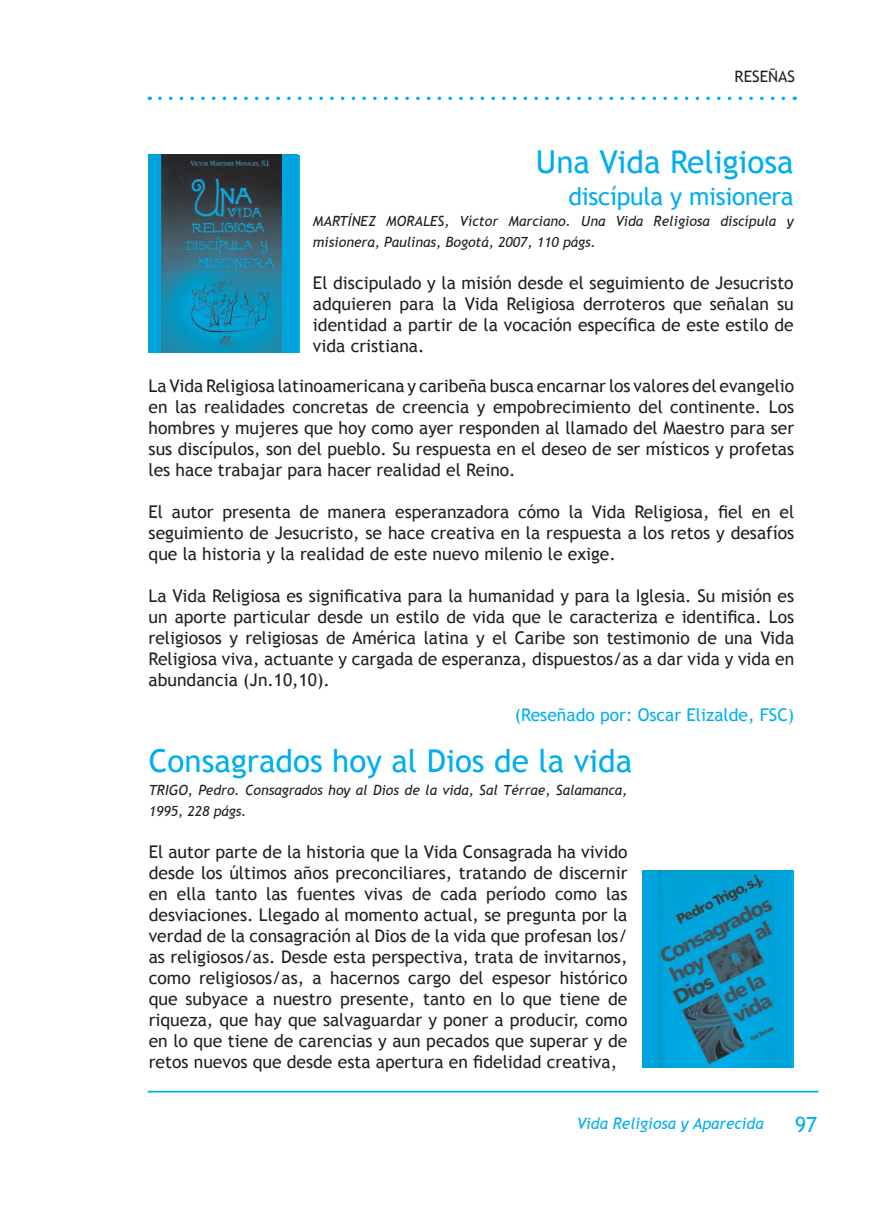
<style>
.page{position:relative;width:893px;height:1216px;background:#fff}
.page>*{position:absolute;margin:0;border:0;box-sizing:border-box;transform-origin:0 0}
.t1{font:31.5px "Trebuchet MS";color:#00aeef}
.t2{font:24.5px "Trebuchet MS";letter-spacing:-.01em;color:#00aeef}
.t3{font:21px "Trebuchet MS";color:#00aeef}
.t4{font:17.5px/21px "Trebuchet MS";color:#231f20;text-align:justify}
.t5{font:17.5px "Trebuchet MS";color:#00aeef}
.t6{font:italic 15.75px "Trebuchet MS";color:#00aeef}
.t7{font:15.75px "Trebuchet MS";color:#231f20}
.t8{font:italic 14px/21px "Trebuchet MS";color:#231f20}
</style>
<div class="page">
<hr style="left:148px;top:1090px;width:670px;height:2px;background:#00aeef">
<svg style="left:160px;top:97px;width:635px;height:3px"></svg>
<img style="left:149px;top:155px;width:148px;height:197px">
<img style="left:642px;top:870px;width:149px;height:197px">
<p class="t7" style="left:734px;top:67px;width:62px">RESEÑAS</p>
<h1 class="t1" style="left:536px;top:143px;width:259px">Una Vida Religiosa</h1>
<h2 class="t2" style="left:568px;top:181px;width:227px">discípula y misionera</h2>
<p class="t8" style="left:313px;top:210px;width:482px">MARTÍNEZ MORALES, Víctor Marciano. Una Vida Religiosa discípula y misionera, Paulinas, Bogotá, 2007, 110 págs.</p>
<p class="t4" style="left:313px;top:272px;width:482px">El discipulado y la misión desde el seguimiento de Jesucristo adquieren para la Vida Religiosa derroteros que señalan su identidad a partir de la vocación específica de este estilo de vida cristiana.</p>
<p class="t4" style="left:149px;top:375px;width:647px">La Vida Religiosa latinoamericana y caribeña busca encarnar los valores del evangelio en las realidades concretas de creencia y empobrecimiento del continente. Los hombres y mujeres que hoy como ayer responden al llamado del Maestro para ser sus discípulos, son del pueblo. Su respuesta en el deseo de ser místicos y profetas les hace trabajar para hacer realidad el Reino.</p>
<p class="t4" style="left:149px;top:501px;width:647px">El autor presenta de manera esperanzadora cómo la Vida Religiosa, fiel en el seguimiento de Jesucristo, se hace creativa en la respuesta a los retos y desafíos que la historia y la realidad de este nuevo milenio le exige.</p>
<p class="t4" style="left:149px;top:585px;width:647px">La Vida Religiosa es significativa para la humanidad y para la Iglesia. Su misión es un aporte particular desde un estilo de vida que le caracteriza e identifica. Los religiosos y religiosas de América latina y el Caribe son testimonio de una Vida Religiosa viva, actuante y cargada de esperanza, dispuestos/as a dar vida y vida en abundancia (Jn.10,10).</p>
<p class="t5" style="left:515px;top:704px;width:281px">(Reseñado por: Oscar Elizalde, FSC)</p>
<h1 class="t1" style="left:149px;top:742px;width:485px">Consagrados hoy al Dios de la vida</h1>
<p class="t8" style="left:149px;top:779px;width:480px">TRIGO, Pedro. Consagrados hoy al Dios de la vida, Sal Térrae, Salamanca,<br>1995, 228 págs.</p>
<p class="t4" style="left:149px;top:841px;width:480px">El autor parte de la historia que la Vida Consagrada ha vivido desde los últimos años preconciliares, tratando de discernir en ella tanto las fuentes vivas de cada período como las desviaciones. Llegado al momento actual, se pregunta por la verdad de la consagración al Dios de la vida que profesan los/ as religiosos/as. Desde esta perspectiva, trata de invitarnos, como religiosos/as, a hacernos cargo del espesor histórico que subyace a nuestro presente, tanto en lo que tiene de riqueza, que hay que salvaguardar y poner a producir, como en lo que tiene de carencias y aun pecados que superar y de retos nuevos que desde esta apertura en fidelidad creativa,</p>
<p class="t6" style="left:577px;top:1113px;width:188px">Vida Religiosa y Aparecida</p>
<p class="t3" style="left:795px;top:1111px;width:24px">97</p>
</div>
